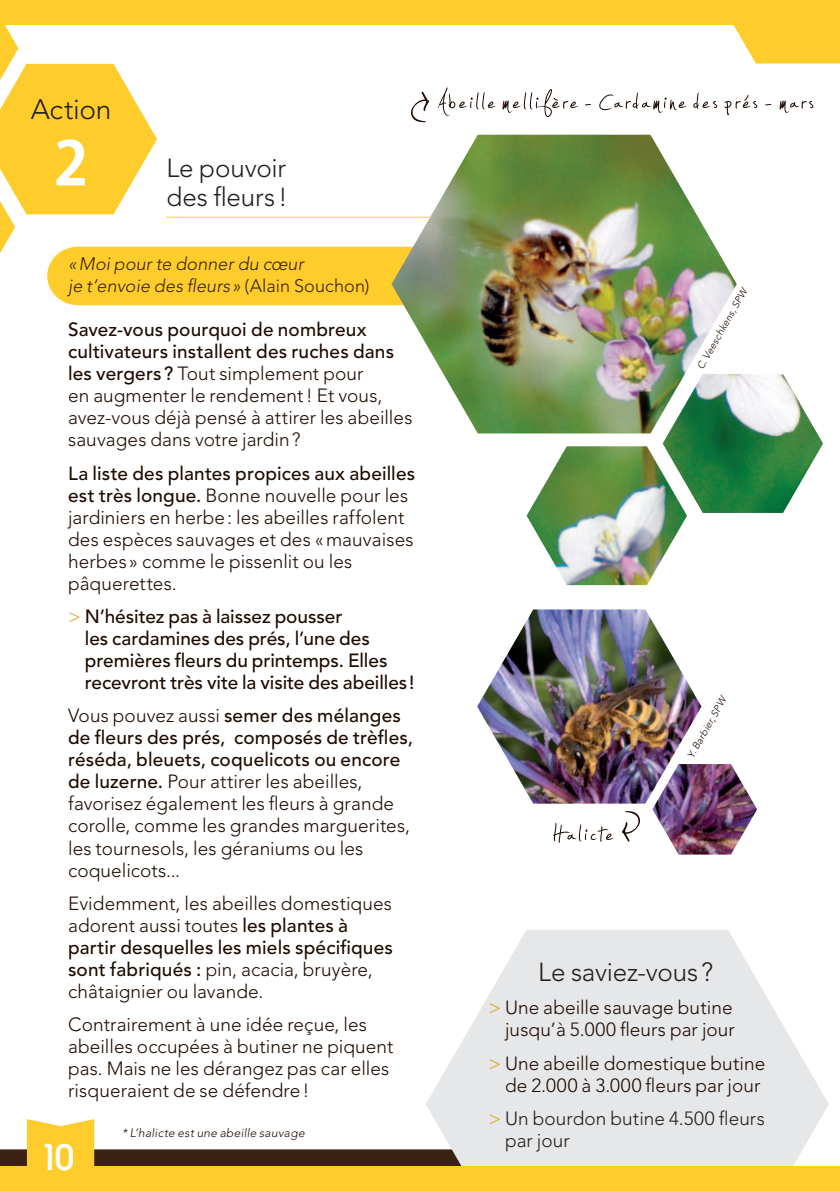
<style>
.page{position:relative;width:840px;height:1191px;background:#fff}
.page>*{position:absolute;margin:0;border:0;box-sizing:border-box;transform-origin:0 0}
.t1{font:700 60px "Koz Go Pro";color:#fff}
.t2{font:50px "Jellyka Estryas Handwriting";letter-spacing:.07em;color:#1f0b00}
.t3{font:500 39px "Horatio D";color:#fff}
.t4{font:300 28px "Avenir LT Std";letter-spacing:-.01em;color:#231f20}
.t5{font:300 26px/28.6px "Avenir LT Std";letter-spacing:-.005em;color:#231f20}
.t6{font:300 19px/22px "Avenir LT Std";letter-spacing:.005em;color:#1f0b00}
.t7{font:500 19px/22px "Avenir LT Std";color:#1f0b00}
.t8{font:300 19px/22px "Avenir LT Std";letter-spacing:.005em;color:#231f20}
.t9{font:italic 300 18px/22px "Avenir LT Std";letter-spacing:.005em;color:#3a2111}
.t10{font:300 12px "Avenir LT Std";color:#1f0b00}
.t11{font:300 10px "Avenir LT Std";color:#1f0b00}
.s1{font-style:normal}
.s2{font-weight:500}
.s3{font-weight:300;color:#de9f10}
.s4{color:#de9f10}
</style>
<div class="page">
<svg style="left:733px;top:25px;width:106px;height:38px;background:#fed242"></svg>
<svg style="left:426px;top:930px;width:402px;height:236px;fill:#e6e7e9"></svg>
<img style="left:391px;top:135px;width:431px;height:450px">
<img style="left:477px;top:609px;width:279px;height:245px">
<hr style="left:166px;top:217px;width:265px;height:1px;background:#fecd2b">
<svg style="left:0;top:25px;width:429px;height:280px"></svg>
<svg style="left:621px;top:811px;width:19px;height:31px"></svg>
<div style="left:0;top:0;width:839px;height:25px;background:#fecd2b"></div>
<svg style="left:0;top:1119px;width:593px;height:47px"></svg>
<div style="left:0;top:1166px;width:839px;height:25px;background:#fecd2b"></div>
<h3 class="t4" style="left:31px;top:93px;width:82px">Action</h3>
<h1 class="t1" style="left:54px;top:125px;width:36px">2</h1>
<h3 class="t5" style="left:166px;top:154px;width:123px">Le pouvoir des fleurs !</h3>
<p class="t9" style="left:68px;top:253px;width:303px">«Moi pour te donner du cœur<br>je t’envoie des fleurs» <span class="s1">(Alain Souchon)</span></p>
<p class="t6" style="left:68px;top:319px;width:345px"><span class="s2">Savez-vous pourquoi de nombreux cultivateurs installent des ruches dans les vergers?</span> Tout simplement pour<br>en augmenter le rendement! Et vous, avez-vous déjà pensé à attirer les abeilles sauvages dans votre jardin?</p>
<p class="t6" style="left:68px;top:462px;width:348px"><span class="s2">La liste des plantes propices aux abeilles est très longue.</span> Bonne nouvelle pour les jardiniers en herbe: les abeilles raffolent des espèces sauvages et des «mauvaises herbes» comme le pissenlit ou les pâquerettes.</p>
<p class="t7" style="left:85px;top:606px;width:331px;text-indent:-17px"><span class="s3">&gt;</span> N ’hésitez pas à laissez pousser<br>les cardamines des prés, l’une des premières fleurs du printemps. Elles recevront très vite la visite des abeilles!</p>
<p class="t6" style="left:68px;top:705px;width:346px">Vous pouvez aussi <span class="s2">semer des mélanges de fleurs des prés, composés de trèfles, réséda, bleuets, coquelicots ou encore de luzerne.</span> Pour attirer les abeilles, favorisez également les fleurs à grande corolle, comme les grandes marguerites, les tournesols, les géraniums ou les coquelicots...</p>
<p class="t6" style="left:68px;top:892px;width:326px">Evidemment, les abeilles domestiques adorent aussi toutes <span class="s2">les plantes à partir desquelles les miels spécifiques sont fabriqués :</span> pin, acacia, bruyère, châtaignier ou lavande.</p>
<p class="t6" style="left:68px;top:1013px;width:327px">Contrairement à une idée reçue, les abeilles occupées à butiner ne piquent pas. Mais ne les dérangez pas car elles risqueraient de se défendre!</p>
<h3 class="t3" style="left:44px;top:1134px;width:31px">10</h3>
<p class="t10" style="left:122px;top:1125px;width:186px">* L’halicte est une abeille sauvage</p>
<h2 class="t2" style="left:437px;top:81px;width:378px">Abeille mellifère - Cardamine des prés - mars</h2>
<p class="t11" style="left:694px;top:366px;width:93px;rotate:-61deg">C. Veeschkens, SPW</p>
<h2 class="t2" style="left:551px;top:812px;width:63px">Halicte</h2>
<p class="t11" style="left:684px;top:754px;width:70px;rotate:-61deg">Y. Barbier, SPW</p>
<h3 class="t5" style="left:538px;top:957px;width:176px">Le saviez-vous?</h3>
<p class="t6" style="left:488px;top:996px;width:248px;text-align:right"><span class="s4">&gt;</span> Une abeille sauvage butine jusqu’à 5.000 fleurs par jour</p>
<p class="t6" style="left:488px;top:1052px;width:278px;text-align:right"><span class="s4">&gt;</span> Une abeille domestique butine de 2.000 à 3.000 fleurs par jour</p>
<p class="t8" style="left:505px;top:1107px;width:261px;text-indent:-17px"><span class="s4">&gt;</span> Un bourdon butine 4.500 fleurs par jour</p>
</div>
